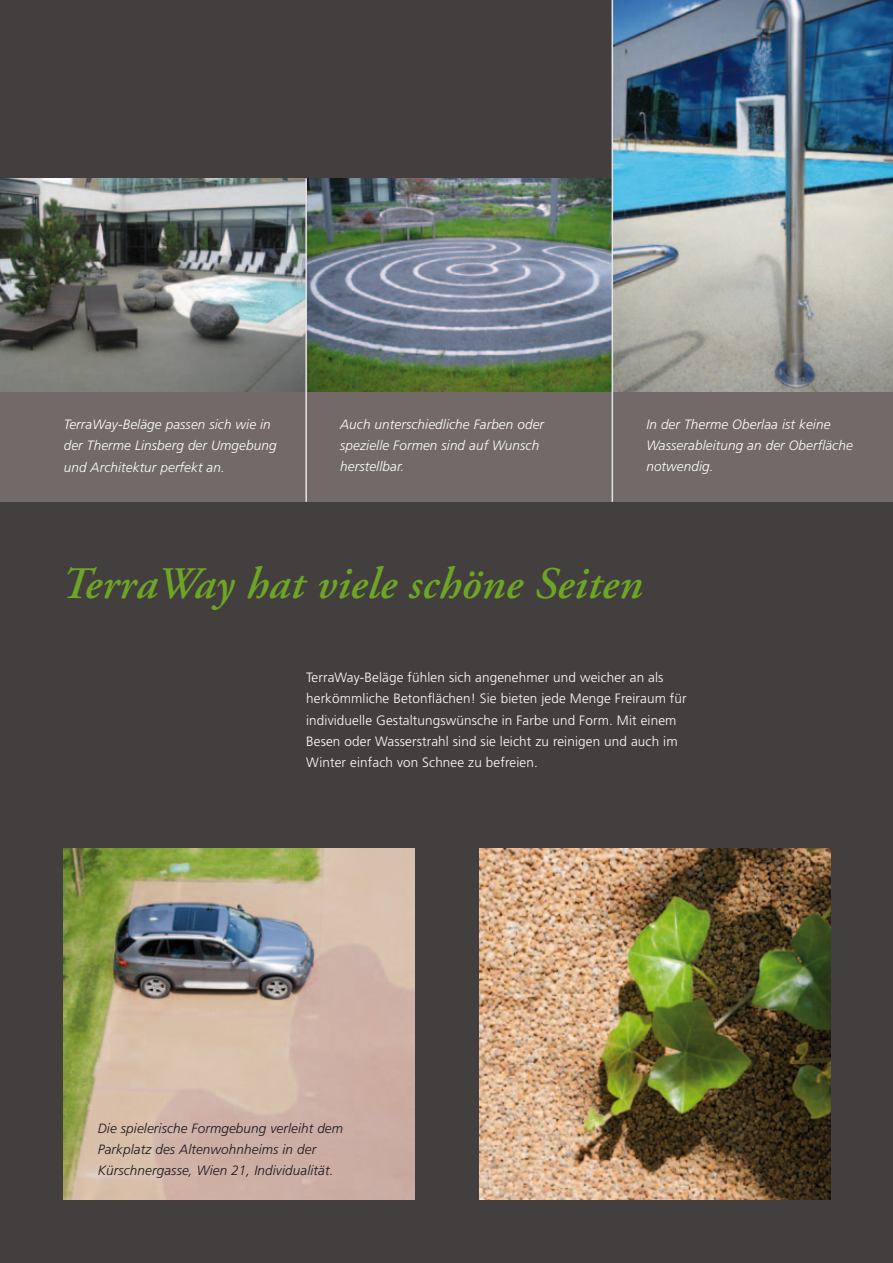
<style>
.page{position:relative;width:893px;height:1263px;background:#433f3e}
.page>*{position:absolute;margin:0;border:0;box-sizing:border-box;transform-origin:0 0}
.t1{font:italic 600 45px "Adobe Garamond";letter-spacing:.01em;color:#6da624}
.t2{font:300 13.5px/21px "Frutiger";letter-spacing:.01em;color:#fff}
.t3{font:italic 300 13.5px/21px "Frutiger";letter-spacing:.01em;color:#fff}
.t4{font:italic 300 13.5px/21px "Frutiger";letter-spacing:.01em;color:#1a171c}
</style>
<div class="page">
<div style="left:0;top:391px;width:893px;height:111px;background:#726968"></div>
<img style="left:307px;top:179px;width:305px;height:212px">
<img style="left:0;top:179px;width:305px;height:212px">
<hr style="left:305px;top:179px;width:2px;height:323px;background:#e3e4e5">
<img style="left:613px;top:0;width:280px;height:391px">
<hr style="left:612px;top:0;width:1px;height:502px;background:#e3e4e5">
<img style="left:64px;top:848px;width:351px;height:351px">
<img style="left:480px;top:848px;width:350px;height:351px">
<p class="t3" style="left:64px;top:414px;width:214px">TerraWay-Beläge passen sich wie in der Therme Linsberg der Umgebung und Architektur perfekt an.</p>
<p class="t3" style="left:340px;top:414px;width:205px">Auch unterschiedliche Farben oder spezielle Formen sind auf Wunsch herstellbar.</p>
<p class="t3" style="left:646px;top:414px;width:208px">In der Therme Oberlaa ist keine<br>Wasserableitung an der Oberfläche notwendig.</p>
<h1 class="t1" style="left:60px;top:559px;width:583px">TerraWay hat viele schöne Seiten</h1>
<p class="t2" style="left:306px;top:667px;width:382px">TerraWay-Beläge fühlen sich angenehmer und weicher an als herkömmliche Betonflächen! Sie bieten jede Menge Freiraum für individuelle Gestaltungswünsche in Farbe und Form. Mit einem Besen oder Wasserstrahl sind sie leicht zu reinigen und auch im Winter einfach von Schnee zu befreien.</p>
<p class="t4" style="left:98px;top:1118px;width:247px">Die spielerische Formgebung verleiht dem<br>Parkplatz des Altenwohnheims in der<br>Kürschnergasse, Wien 21, Individualität.</p>
</div>
